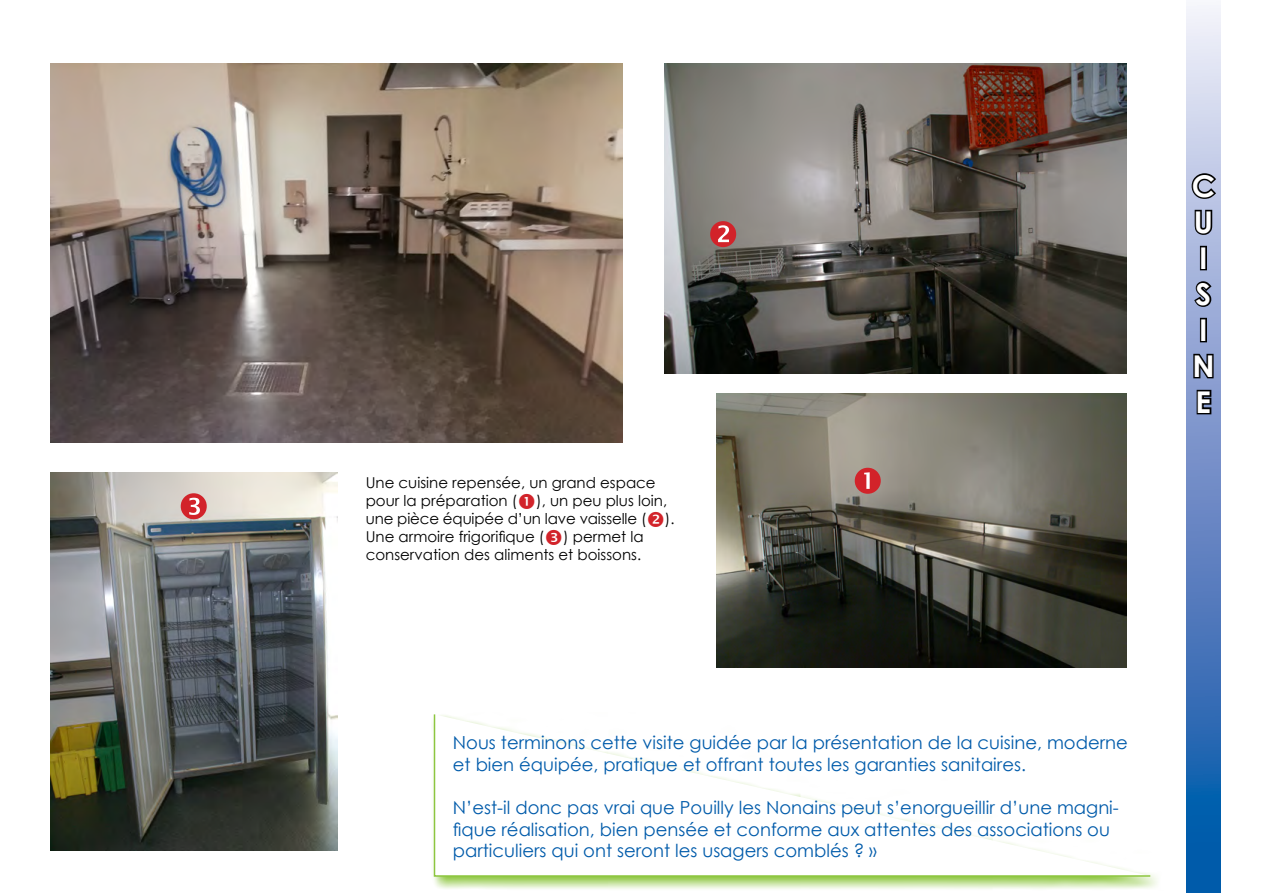
<style>
.page{position:relative;width:1263px;height:893px;background:#fff}
.page>*{position:absolute;margin:0;border:0;box-sizing:border-box;transform-origin:0 0}
.t1{font:700 30px/36px "Century Gothic";color:#fff}
.t2{font:18px/21.6px "Century Gothic";color:#005baa}
.t3{font:15px/18px "Century Gothic";color:#000}
</style>
<div class="page">
<svg style="left:1186px;top:5px;width:34px;height:888px;background:#7195ca"></svg>
<div style="left:431px;top:712px;width:733px;height:179px;background:#8dc63f;opacity:.98"></div>
<svg style="left:433px;top:713px;width:719px;height:164px"></svg>
<svg style="left:1189px;top:172px;width:29px;height:29px"></svg>
<svg style="left:1193px;top:208px;width:21px;height:29px"></svg>
<div style="left:1200px;top:246px;width:7px;height:24px;border:3px solid #000"></div>
<svg style="left:1192px;top:279px;width:21px;height:30px"></svg>
<div style="left:1200px;top:318px;width:7px;height:24px;border:3px solid #000"></div>
<svg style="left:1192px;top:352px;width:23px;height:28px"></svg>
<svg style="left:1195px;top:388px;width:18px;height:28px"></svg>
<img style="left:664px;top:64px;width:463px;height:310px">
<img style="left:717px;top:393px;width:410px;height:275px">
<img style="left:50px;top:472px;width:287px;height:378px">
<img style="left:50px;top:64px;width:572px;height:378px">
<svg style="left:855px;top:468px;width:26px;height:26px"></svg>
<svg style="left:710px;top:221px;width:26px;height:26px"></svg>
<svg style="left:181px;top:493px;width:26px;height:26px"></svg>
<p class="t3" style="left:366px;top:473px;width:310px">Une cuisine repensée, un grand espace pour la préparation ( ), un peu plus loin, une pièce équipée d’un lave vaisselle ( ).<br>Une armoire frigorifique ( ) permet la conservation des aliments et boissons.</p>
<h1 class="t1" style="left:1192px;top:167px;width:24px">C<br>U<br>I<br>S<br>I<br>N<br>E</h1>
<p class="t2" style="left:453px;top:732px;width:676px">Nous terminons cette visite guidée par la présentation de la cuisine, moderne et bien équipée, pratique et offrant toutes les garanties sanitaires.</p>
<p class="t2" style="left:453px;top:796px;width:667px">N’est-il donc pas vrai que Pouilly les Nonains peut s’enorgueillir d’une magni&shy;fique réalisation, bien pensée et conforme aux attentes des associations ou particuliers qui ont seront les usagers comblés ? »</p>
</div>
